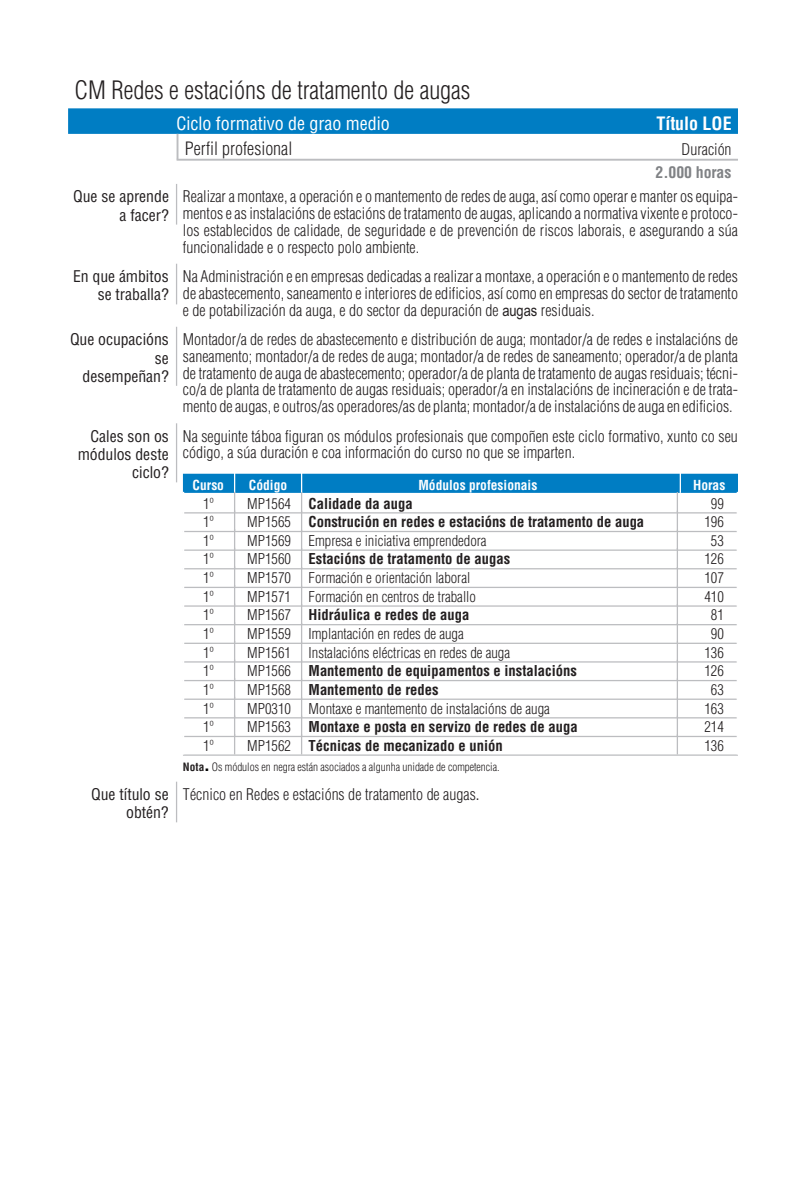
<style>
.page{position:relative;width:808px;height:1191px;background:#fff}
.page>*{position:absolute;margin:0;border:0;box-sizing:border-box;transform-origin:0 0}
.t1{font:300 condensed 24.75px "Helvetica";color:#231f20}
.t2{font:condensed 18px "Helvetica";letter-spacing:-.005em;color:#fff}
.t3{font:300 condensed 18px "Helvetica";letter-spacing:.005em;color:#231f20}
.t4{font:700 condensed 18px "Helvetica";letter-spacing:-.005em;color:#fff}
.t5{font:300 condensed 15.75px/16.7px "Helvetica";color:#231f20;text-align:justify}
.t6{font:condensed 15.75px/18.4px "Helvetica";color:#231f20;text-align:right}
.t7{font:700 condensed 15.75px "Helvetica";letter-spacing:-.005em;color:#808285}
.t8{font:300 condensed 14.62px "Helvetica";color:#231f20}
.t9{font:700 condensed 14.62px "Helvetica";color:#231f20}
.t10{font:700 condensed 13.5px "Helvetica";color:#fff}
.t11{font:300 condensed 11.25px "Helvetica";letter-spacing:-.005em;color:#231f20}
.s1{font-family:"Arial Narrow";font-weight:400;font-stretch:normal}
.s2{font-weight:300}
.s3{font-weight:700}
.s4{font-family:"Arial";font-weight:700;font-stretch:normal;font-size:18px;color:#000}
</style>
<div class="page">
<div style="left:68px;top:108px;width:670px;height:26px;background:#007dc3"></div>
<svg style="left:177px;top:134px;width:1px;height:25px"></svg>
<hr style="left:177px;top:159px;width:561px;height:2px;background:#bcbdc0">
<hr style="left:176px;top:184px;width:1px;height:40px;background:#bcbdc0">
<hr style="left:176px;top:264px;width:1px;height:40px;background:#bcbdc0">
<hr style="left:176px;top:327px;width:1px;height:59px;background:#bcbdc0">
<hr style="left:176px;top:423px;width:1px;height:59px;background:#bcbdc0">
<div style="left:183px;top:473px;width:555px;height:20px;background:#007dc3"></div>
<hr style="left:679px;top:471px;width:2px;height:22px;background:#fff">
<hr style="left:183px;top:512px;width:555px;height:1px;background:#bcbdc0">
<hr style="left:736px;top:492px;width:2px;height:20px;background:#fff">
<hr style="left:183px;top:531px;width:555px;height:1px;background:#bcbdc0">
<hr style="left:736px;top:510px;width:2px;height:21px;background:#fff">
<hr style="left:183px;top:549px;width:555px;height:1px;background:#bcbdc0">
<hr style="left:736px;top:529px;width:2px;height:20px;background:#fff">
<hr style="left:183px;top:568px;width:555px;height:1px;background:#bcbdc0">
<hr style="left:736px;top:547px;width:2px;height:21px;background:#fff">
<hr style="left:183px;top:586px;width:555px;height:2px;background:#bcbdc0">
<hr style="left:736px;top:566px;width:2px;height:20px;background:#fff">
<hr style="left:183px;top:605px;width:555px;height:1px;background:#bcbdc0">
<hr style="left:736px;top:585px;width:2px;height:20px;background:#fff">
<hr style="left:183px;top:624px;width:555px;height:1px;background:#bcbdc0">
<hr style="left:736px;top:603px;width:2px;height:21px;background:#fff">
<hr style="left:183px;top:642px;width:555px;height:2px;background:#bcbdc0">
<hr style="left:736px;top:622px;width:2px;height:20px;background:#fff">
<hr style="left:183px;top:661px;width:555px;height:1px;background:#bcbdc0">
<hr style="left:736px;top:641px;width:2px;height:20px;background:#fff">
<hr style="left:183px;top:680px;width:555px;height:1px;background:#bcbdc0">
<hr style="left:736px;top:659px;width:2px;height:21px;background:#fff">
<hr style="left:183px;top:698px;width:555px;height:1px;background:#bcbdc0">
<hr style="left:736px;top:678px;width:2px;height:20px;background:#fff">
<hr style="left:183px;top:717px;width:555px;height:1px;background:#bcbdc0">
<hr style="left:736px;top:696px;width:2px;height:21px;background:#fff">
<hr style="left:183px;top:735px;width:555px;height:2px;background:#bcbdc0">
<hr style="left:736px;top:715px;width:2px;height:20px;background:#fff">
<hr style="left:183px;top:754px;width:555px;height:1px;background:#bcbdc0">
<svg style="left:183px;top:492px;width:1px;height:245px"></svg>
<svg style="left:234px;top:473px;width:1px;height:281px"></svg>
<svg style="left:301px;top:473px;width:1px;height:281px"></svg>
<svg style="left:677px;top:492px;width:1px;height:262px"></svg>
<hr style="left:736px;top:734px;width:2px;height:20px;background:#fff">
<hr style="left:176px;top:781px;width:1px;height:41px;background:#bcbdc0">
<h1 class="t1" style="left:74px;top:80px;width:397px">CM Redes e estacións de tratamento de augas</h1>
<p class="t2" style="left:177px;top:116px;width:215px">Ciclo formativo de grao medio</p>
<p class="t4" style="left:656px;top:116px;width:77px">Título LOE</p>
<p class="t3" style="left:185px;top:141px;width:109px">Perfil profesional</p>
<p class="t5" style="left:681px;top:143px;width:52px">Duración</p>
<p class="t7" style="left:655px;top:166px;width:77px">2.000 horas</p>
<p class="t6" style="left:73px;top:189px;width:97px">Que se aprende a facer?</p>
<p class="t5" style="left:183px;top:190px;width:556px">Rea li zar a monta xe, a ope ra ción e o man te men to de re des de auga, así como ope rar e man ter os equi pa - men tos e as ins ta la cións de es ta cións de tra ta men to de au gas, apli can do a nor ma ti va vi xen te e pro to co - los es ta ble ci dos de ca li da de, de se gu ri da de e de pre ven ción de ris cos la bo rais, e ase gu ran do a súa fun cio na li da de e o res pec to polo am bien te.</p>
<p class="t6" style="left:73px;top:269px;width:97px">En que ámbitos se traballa?</p>
<p class="t5" style="left:183px;top:270px;width:556px">Na Admi nis tra ción e en em pre sas de di ca das a rea li zar a mon ta xe, a ope ra ción e o man te men to de re des de abas te ce men to, sa nea men to e in te rio res de edi fi cios, así como en em pre sas do sec tor de tra ta men to e de po ta bi li za ción da auga, e do sector da de pu ra ción de <span class="s1">au gas</span> re si duais.</p>
<p class="t6" style="left:70px;top:332px;width:100px">Que ocupacións se desempeñan?</p>
<p class="t5" style="left:183px;top:333px;width:556px">Mon ta dor/a de re des de abas te ce men to e dis tri bu ción de auga; mon ta dor/a de re des e ins ta la cións de sa nea men to; mon ta dor/a de re des de auga; mon ta dor/a de re des de sa nea men to; ope ra dor/a de plan ta de tra ta men to de auga de abas te ce men to; ope ra dor/a de plan ta de tra ta men to de au gas re si duais; téc ni - co/a de plan ta de tra ta men to de au gas re si duais; ope ra dor/a en ins ta la cións de in ci ne ra ción e de tra ta - men to de au gas, e ou tros/as ope ra do res/as de plan ta; mon ta dor/a de ins ta la cións de auga en edi fi cios.</p>
<p class="t6" style="left:78px;top:428px;width:93px">Cales son os módulos deste ciclo?</p>
<p class="t5" style="left:183px;top:429px;width:556px">Na seguinte táboa figuran os módulos profesionais que compoñen este ciclo formativo, xunto co seu código, a súa duración e coa información do curso no que se imparten.</p>
<p class="t10" style="left:192px;top:479px;width:33px">Curso</p>
<p class="t10" style="left:249px;top:479px;width:40px">Código</p>
<p class="t10" style="left:418px;top:479px;width:120px">Módulos profesionais</p>
<p class="t10" style="left:693px;top:479px;width:34px">Horas</p>
<p class="t8" style="left:203px;top:497px;width:12px">1º</p>
<p class="t9" style="left:247px;top:497px;width:167px"><span class="s2">MP1564</span> Calidade da auga</p>
<p class="t8" style="left:711px;top:497px;width:14px">99</p>
<p class="t8" style="left:203px;top:516px;width:12px">1º</p>
<p class="t9" style="left:247px;top:516px;width:399px"><span class="s2">MP1565</span> Construción en redes e estacións de tratamento de auga</p>
<p class="t8" style="left:704px;top:516px;width:21px">196</p>
<p class="t8" style="left:203px;top:535px;width:12px">1º</p>
<p class="t8" style="left:247px;top:535px;width:241px">MP1569 Empresa e iniciativa emprendedora</p>
<p class="t8" style="left:711px;top:535px;width:14px">53</p>
<p class="t8" style="left:203px;top:553px;width:12px">1º</p>
<p class="t9" style="left:247px;top:553px;width:264px"><span class="s2">MP1560</span> Estacións de tratamento de augas</p>
<p class="t8" style="left:704px;top:553px;width:21px">126</p>
<p class="t8" style="left:203px;top:572px;width:12px">1º</p>
<p class="t8" style="left:247px;top:572px;width:225px">MP1570 Formación e orientación laboral</p>
<p class="t8" style="left:704px;top:572px;width:21px">107</p>
<p class="t8" style="left:203px;top:590px;width:12px">1º</p>
<p class="t8" style="left:247px;top:590px;width:230px">MP1571 Formación en centros de traballo</p>
<p class="t8" style="left:704px;top:590px;width:21px">410</p>
<p class="t8" style="left:203px;top:609px;width:12px">1º</p>
<p class="t9" style="left:247px;top:609px;width:224px"><span class="s2">MP1567</span> Hidráulica e redes de auga</p>
<p class="t8" style="left:711px;top:609px;width:14px">81</p>
<p class="t8" style="left:203px;top:628px;width:12px">1º</p>
<p class="t8" style="left:247px;top:628px;width:218px">MP1559 Implantación en redes de auga</p>
<p class="t8" style="left:711px;top:628px;width:14px">90</p>
<p class="t8" style="left:203px;top:646px;width:12px">1º</p>
<p class="t8" style="left:247px;top:646px;width:264px">MP1561 Instalacións eléctricas en redes de auga</p>
<p class="t8" style="left:704px;top:646px;width:21px">136</p>
<p class="t8" style="left:203px;top:665px;width:12px">1º</p>
<p class="t9" style="left:247px;top:665px;width:331px"><span class="s2">MP1566</span> Mantemento de equipamentos e instalacións</p>
<p class="t8" style="left:704px;top:665px;width:21px">126</p>
<p class="t8" style="left:203px;top:684px;width:12px">1º</p>
<p class="t9" style="left:247px;top:684px;width:193px"><span class="s2">MP1568</span> Mantemento de redes</p>
<p class="t8" style="left:711px;top:684px;width:14px">63</p>
<p class="t8" style="left:203px;top:702px;width:12px">1º</p>
<p class="t8" style="left:247px;top:702px;width:304px">MP0310 Montaxe e mantemento de instalacións de auga</p>
<p class="t8" style="left:704px;top:702px;width:21px">163</p>
<p class="t8" style="left:203px;top:721px;width:12px">1º</p>
<p class="t9" style="left:247px;top:721px;width:332px"><span class="s2">MP1563</span> Montaxe e posta en servizo de redes de auga</p>
<p class="t8" style="left:704px;top:721px;width:21px">214</p>
<p class="t8" style="left:203px;top:739px;width:12px">1º</p>
<p class="t9" style="left:247px;top:739px;width:257px"><span class="s2">MP1562</span> Técnicas de mecanizado e unión</p>
<p class="t8" style="left:704px;top:739px;width:21px">136</p>
<p class="t11" style="left:183px;top:762px;width:318px"><span class="s3">Nota</span><span class="s4">.</span> Os módulos en negra están asociados a algunha unidade de competencia.</p>
<p class="t6" style="left:91px;top:786px;width:79px">Que título se obtén?</p>
<p class="t5" style="left:183px;top:787px;width:298px">Técnico en Redes e estacións de tratamento de augas<span class="s1">.</span></p>
</div>
